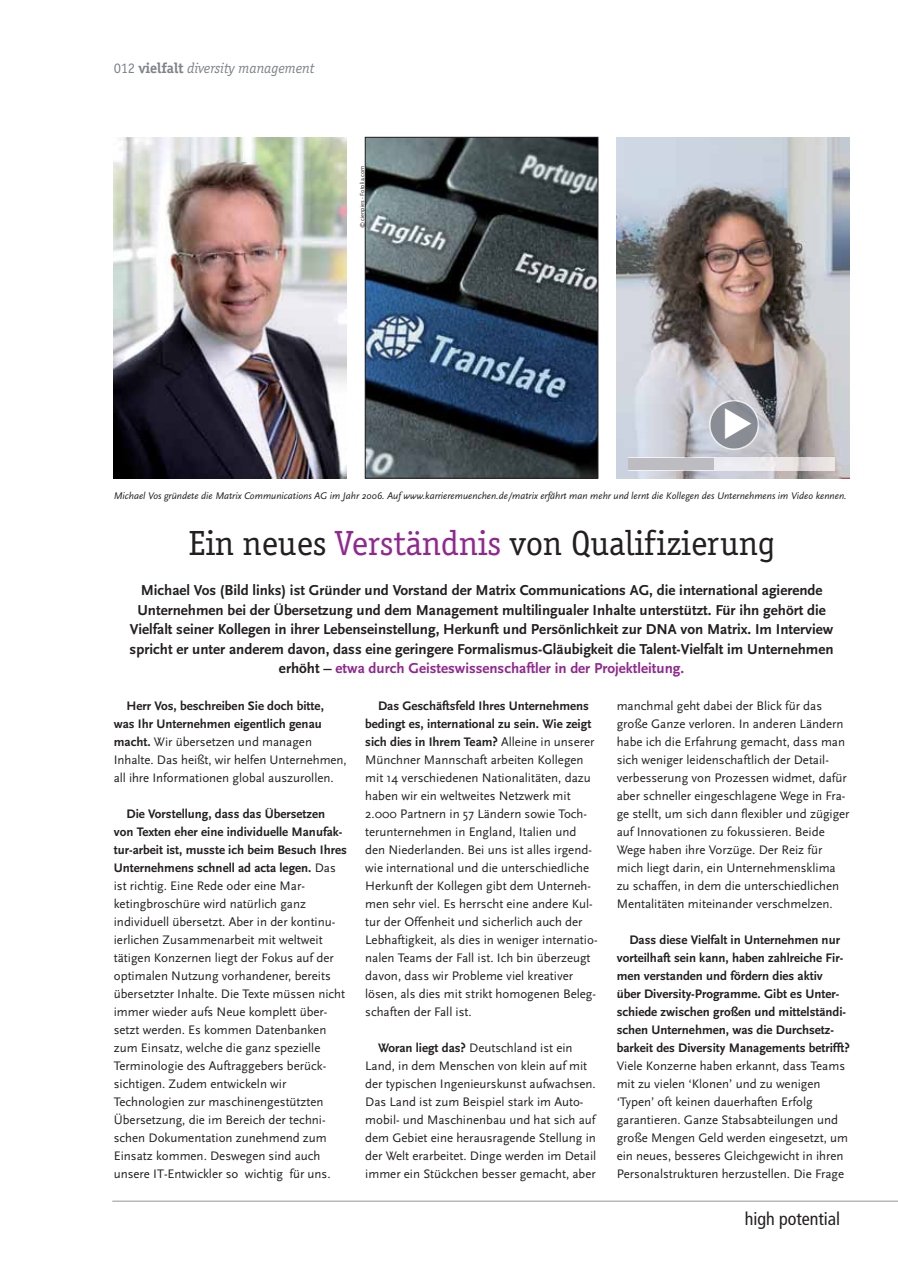
<style>
.page{position:relative;width:898px;height:1266px;background:#fff}
.page>*{position:absolute;margin:0;border:0;box-sizing:border-box;transform-origin:0 0}
.t1{font:36px "Officina Serif";color:#231f20}
.t2{font:condensed 18px "Frutiger";color:#231f20}
.t3{font:700 15px/19.5px "Scala Sans";color:#231f20;text-align:center}
.t4{font:italic 15px "Officina Serif";color:#7f838a}
.t5{font:12.9px/18px "Scala Sans";color:#231f20}
.t6{font:700 12.9px/18px "Scala Sans";color:#231f20}
.t7{font:italic 10.05px "Scala Sans";color:#231f20}
.t8{font:6px "Scala Sans";color:#231f20}
.s1{font-style:normal}
.s2{font-weight:700;font-style:normal}
.s3{color:#91278f}
.s4{font-weight:700}
</style>
<div class="page">
<img style="left:616px;top:137px;width:232px;height:341px">
<img style="left:628px;top:457px;width:206px;height:14px">
<hr style="left:112px;top:1200px;width:785px;height:1px;background:#939598">
<img style="left:114px;top:137px;width:232px;height:341px">
<img style="left:367px;top:139px;width:229px;height:337px">
<div style="left:365px;top:137px;width:233px;height:341px;border:1px solid #231f20"></div>
<img style="left:708px;top:400px;width:50px;height:50px">
<div style="left:628px;top:458px;width:85px;height:11px;background:#bdbdc1"></div>
<svg style="left:724px;top:408px;width:27px;height:31px"></svg>
<p class="t4" style="left:114px;top:62px;width:202px"><span class="s1">012</span> <span class="s2">vielfalt</span> diversity management</p>
<p class="t8" style="left:359px;top:228px;width:64px;rotate:-90deg">© cienpies - Fotolia.com</p>
<p class="t7" style="left:114px;top:492px;width:734px">Michael Vos gründete die Matrix Communications AG im Jahr 2006. Auf www.karrieremuenchen.de/matrix erfährt man mehr und lernt die Kollegen des Unternehmens im Video kennen.</p>
<h1 class="t1" style="left:188px;top:529px;width:588px">Ein neues <span class="s3">Verständnis</span> von Qualifizierung</h1>
<p class="t3" style="left:130px;top:581px;width:705px">Michael Vos (Bild links) ist Gründer und Vorstand der Matrix Communications AG, die international agierende Unternehmen bei der Übersetzung und dem Management multilingualer Inhalte unterstützt. Für ihn gehört die Vielfalt seiner Kollegen in ihrer Lebenseinstellung, Herkunft und Persönlichkeit zur DNA von Matrix. Im Interview spricht er unter anderem davon, dass eine geringere Formalismus-Gläubigkeit die Talent-Vielfalt im Unternehmen erhöht – <span class="s3">etwa durch Geisteswissenschaftler in der Projektleitung.</span></p>
<p class="t5" style="left:114px;top:696px;width:234px;text-indent:13px"><span class="s4">Herr Vos, beschreiben Sie doch bitte, was Ihr Unternehmen eigentlich genau macht.</span> Wir übersetzen und managen Inhalte. Das heißt, wir helfen Unternehmen, all ihre Informationen global auszurollen.</p>
<p class="t5" style="left:114px;top:804px;width:234px;text-indent:13px"><span class="s4">Die Vorstellung, dass das Übersetzen von Texten eher eine individuelle Manufak&shy;tur-arbeit ist, musste ich beim Besuch Ihres Unternehmens schnell ad acta legen.</span> Das ist richtig. Eine Rede oder eine Mar&shy;ketingbroschüre wird natürlich ganz individuell übersetzt. Aber in der kontinu&shy;ierlichen Zusammenarbeit mit weltweit tätigen Konzernen liegt der Fokus auf der optimalen Nutzung vorhandener, bereits übersetzter Inhalte. Die Texte müssen nicht immer wieder aufs Neue komplett über&shy;setzt werden. Es kommen Datenbanken zum Einsatz, welche die ganz spezielle Terminologie des Auftraggebers berück&shy;sichtigen. Zudem entwickeln wir Technologien zur maschinengestützten Übersetzung, die im Bereich der techni&shy;schen Dokumentation zunehmend zum Einsatz kommen. Deswegen sind auch unsere IT-Entwickler so wichtig für uns.</p>
<p class="t5" style="left:365px;top:696px;width:234px;text-indent:13px"><span class="s4">Das Geschäftsfeld Ihres Unternehmens bedingt es, international zu sein. Wie zeigt sich dies in Ihrem Team?</span> Alleine in unserer Münchner Mannschaft arbeiten Kollegen mit 14 verschiedenen Nationalitäten, dazu haben wir ein weltweites Netzwerk mit 2.000 Partnern in 57 Ländern sowie Toch&shy;terunternehmen in England, Italien und den Niederlanden. Bei uns ist alles irgend&shy;wie international und die unterschiedliche Herkunft der Kollegen gibt dem Unterneh&shy;men sehr viel. Es herrscht eine andere Kul&shy;tur der Offenheit und sicherlich auch der Lebhaftigkeit, als dies in weniger internatio&shy;nalen Teams der Fall ist. Ich bin überzeugt davon, dass wir Probleme viel kreativer lösen, als dies mit strikt homogenen Beleg&shy;schaften der Fall ist.</p>
<p class="t5" style="left:365px;top:1038px;width:232px;text-indent:13px"><span class="s4">Woran liegt das?</span> Deutschland ist ein Land, in dem Menschen von klein auf mit der typischen Ingenieurskunst aufwachsen.<br>Das Land ist zum Beispiel stark im Auto&shy;mobil- und Maschinenbau und hat sich auf dem Gebiet eine herausragende Stellung in der Welt erarbeitet. Dinge werden im Detail immer ein Stückchen besser gemacht, aber</p>
<p class="t5" style="left:616px;top:696px;width:234px">manchmal geht dabei der Blick für das große Ganze verloren. In anderen Ländern habe ich die Erfahrung gemacht, dass man sich weniger leidenschaftlich der Detail&shy;verbesserung von Prozessen widmet, dafür aber schneller eingeschlagene Wege in Fra&shy;ge stellt, um sich dann flexibler und zügiger auf Innovationen zu fokussieren. Beide Wege haben ihre Vorzüge. Der Reiz für mich liegt darin, ein Unternehmensklima zu schaffen, in dem die unterschiedlichen Mentalitäten miteinander verschmelzen.</p>
<p class="t6" style="left:616px;top:931px;width:234px;text-indent:13px">Dass diese Vielfalt in Unternehmen nur vorteilhaft sein kann, haben zahlreiche Fir&shy;men verstanden und fördern dies aktiv über Diversity-Programme. Gibt es Unter&shy;schiede zwischen großen und mittelständi&shy;schen Unternehmen, was die Durchsetz&shy;barkeit des Diversity Managements betrifft?</p>
<p class="t5" style="left:616px;top:1056px;width:233px">Viele Konzerne haben erkannt, dass Teams mit zu vielen ‘Klonen’ und zu wenigen ‘Typen’ oft keinen dauerhaften Erfolg garantieren. Ganze Stabsabteilungen und große Mengen Geld werden eingesetzt, um ein neues, besseres Gleichgewicht in ihren Personalstrukturen herzustellen. Die Frage</p>
<h2 class="t2" style="left:744px;top:1210px;width:97px">high potential</h2>
</div>
